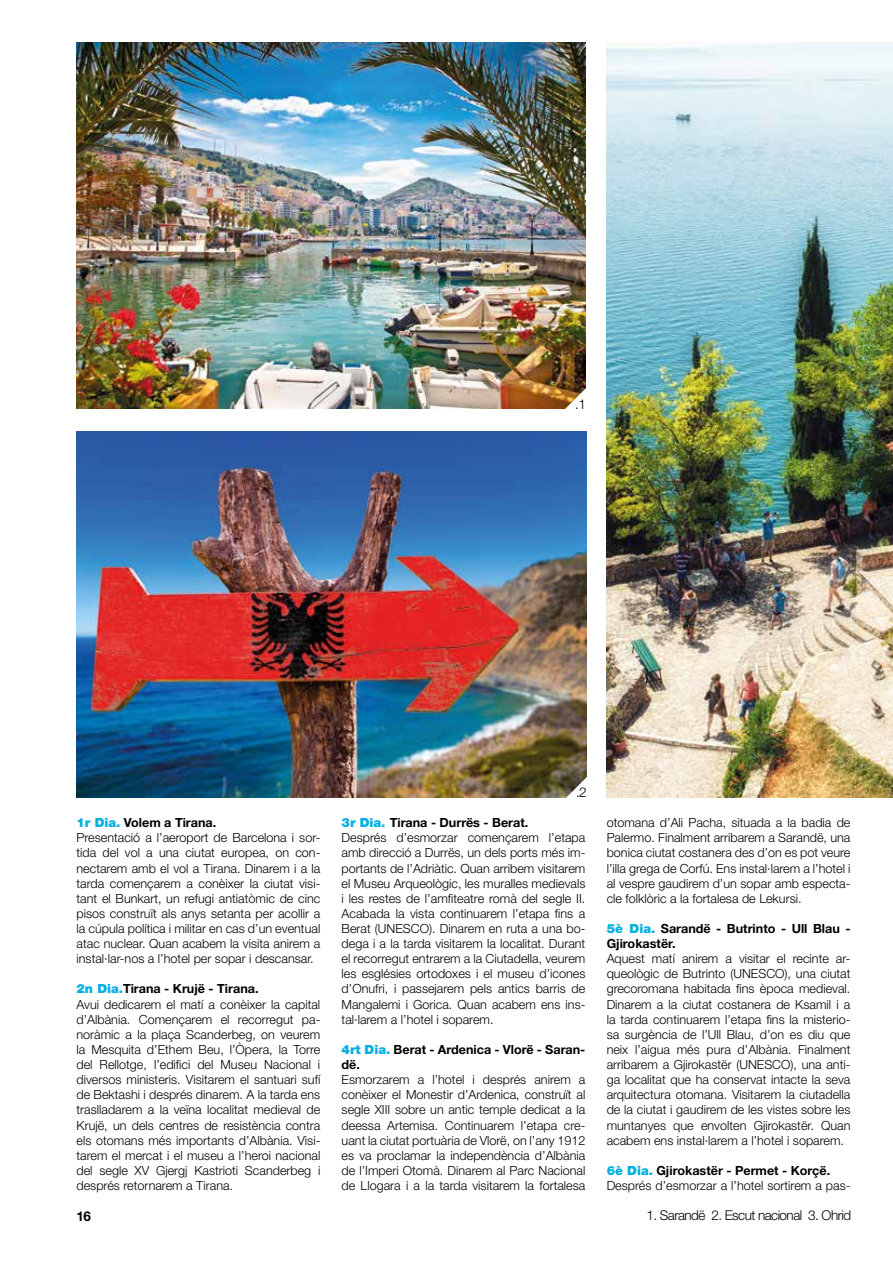
<style>
.page{position:relative;width:893px;height:1263px;background:#fff}
.page>*{position:absolute;margin:0;border:0;box-sizing:border-box;transform-origin:0 0}
.t1{font:300 13.5px "Helvetica Neue LT Std";letter-spacing:-.04em;color:#000}
.t2{font:700 13.5px "Helvetica Neue LT Std";color:#000}
.t3{font:300 12.6px/15.1px "Helvetica Neue LT Std";color:#000}
.t4{font:700 12.6px/15.1px "Helvetica Neue LT Std";color:#000}
.s1{font-weight:900;color:#00b0e1}
.s2{font-weight:700}
</style>
<div class="page">
<img style="left:607px;top:43px;width:286px;height:754px">
<img style="left:77px;top:431px;width:509px;height:366px">
<img style="left:77px;top:43px;width:508px;height:365px">
<svg style="left:565px;top:775px;width:22px;height:23px"></svg>
<svg style="left:564px;top:386px;width:22px;height:23px"></svg>
<p class="t1" style="left:575px;top:395px;width:12px">.1</p>
<p class="t3" style="left:77px;top:815px;width:245px"><span class="s1">1r Dia.</span> <span class="s2">Volem a Tirana.<br></span>Presentació a l’aeroport de Barcelona i sor&shy;tida del vol a una ciutat europea, on con&shy;nectarem amb el vol a Tirana. Dinarem i a la tarda començarem a conèixer la ciutat visi&shy;tant el Bunkart, un refugi antiatòmic de cinc pisos construït als anys setanta per acollir a la cúpula política i militar en cas d’un eventual atac nuclear. Quan acabem la visita anirem a instal·lar-nos a l’hotel per sopar i descansar.</p>
<p class="t3" style="left:77px;top:981px;width:245px"><span class="s1">2n Dia.</span><span class="s2">Tirana - Krujë - Tirana.<br></span>Avui dedicarem el matí a conèixer la capital d’Albània. Començarem el recorregut pa&shy;noràmic a la plaça Scanderbeg, on veurem la Mesquita d’Ethem Beu, l’Òpera, la Torre del Rellotge, l’edifici del Museu Nacional i diversos ministeris. Visitarem el santuari sufí de Bektashi i després dinarem. A la tarda ens traslladarem a la veïna localitat medieval de Krujë, un dels centres de resistència contra els otomans més importants d’Albània. Visi&shy;tarem el mercat i el museu a l’heroi nacional del segle XV Gjergj Kastrioti Scanderbeg i després retornarem a Tirana.</p>
<p class="t2" style="left:77px;top:1207px;width:16px">16</p>
<p class="t1" style="left:576px;top:784px;width:12px">.2</p>
<p class="t3" style="left:342px;top:815px;width:245px"><span class="s1">3r Dia.</span> <span class="s2">Tirana - Durrës - Berat.<br></span>Després d’esmorzar començarem l’etapa amb direcció a Durrës, un dels ports més im&shy;portants de l’Adriàtic. Quan arribem visitarem el Museu Arqueològic, les muralles medievals i les restes de l’amfiteatre romà del segle II.<br>Acabada la vista continuarem l’etapa fins a Berat (UNESCO). Dinarem en ruta a una bo&shy;dega i a la tarda visitarem la localitat. Durant el recorregut entrarem a la Ciutadella, veurem les esglésies ortodoxes i el museu d’icones d’Onufri, i passejarem pels antics barris de Mangalemi i Gorica. Quan acabem ens ins&shy;tal·larem a l’hotel i soparem.</p>
<p class="t4" style="left:342px;top:1041px;width:245px"><span class="s1">4rt Dia.</span> Berat - Ardenica - Vlorë - Saran&shy;dë.</p>
<p class="t3" style="left:342px;top:1072px;width:245px;text-align:justify">Esmorzarem a l’hotel i després anirem a conèixer el Monestir d’Ardenica, construït al segle XIII sobre un antic temple dedicat a la deessa Artemisa. Continuarem l’etapa cre&shy;uant la ciutat portuària de Vlorë, on l’any 1912 es va proclamar la independència d’Albània de l’Imperi Otomà. Dinarem al Parc Nacional de Llogara i a la tarda visitarem la fortalesa</p>
<p class="t3" style="left:607px;top:815px;width:245px;text-align:justify">otomana d’Ali Pacha, situada a la badia de Palermo. Finalment arribarem a Sarandë, una bonica ciutat costanera des d’on es pot veure l’illa grega de Corfú. Ens instal·larem a l’hotel i al vespre gaudirem d’un sopar amb especta&shy;cle folklòric a la fortalesa de Lekursi.</p>
<p class="t4" style="left:607px;top:921px;width:245px"><span class="s1">5è Dia.</span> Sarandë - Butrinto - Ull Blau -<br>Gjirokastër.</p>
<p class="t3" style="left:607px;top:951px;width:245px;text-align:justify">Aquest matí anirem a visitar el recinte ar&shy;queològic de Butrinto (UNESCO), una ciutat grecoromana habitada fins època medieval.<br>Dinarem a la ciutat costanera de Ksamil i a la tarda continuarem l’etapa fins la misterio&shy;sa surgència de l’Ull Blau, d’on es diu que neix l’aigua més pura d’Albània. Finalment arribarem a Gjirokastër (UNESCO), una anti&shy;ga localitat que ha conservat intacte la seva arquitectura otomana. Visitarem la ciutadella de la ciutat i gaudirem de les vistes sobre les muntanyes que envolten Gjirokastër. Quan acabem ens instal·larem a l’hotel i soparem.</p>
<p class="t3" style="left:607px;top:1162px;width:245px"><span class="s1">6è Dia.</span> <span class="s2">Gjirokastër - Permet - Korçë.<br></span>Després d’esmorzar a l’hotel sortirem a pas-</p>
<p class="t1" style="left:647px;top:1207px;width:206px">1. Sarandë 2. Escut nacional 3. Ohrid</p>
</div>
